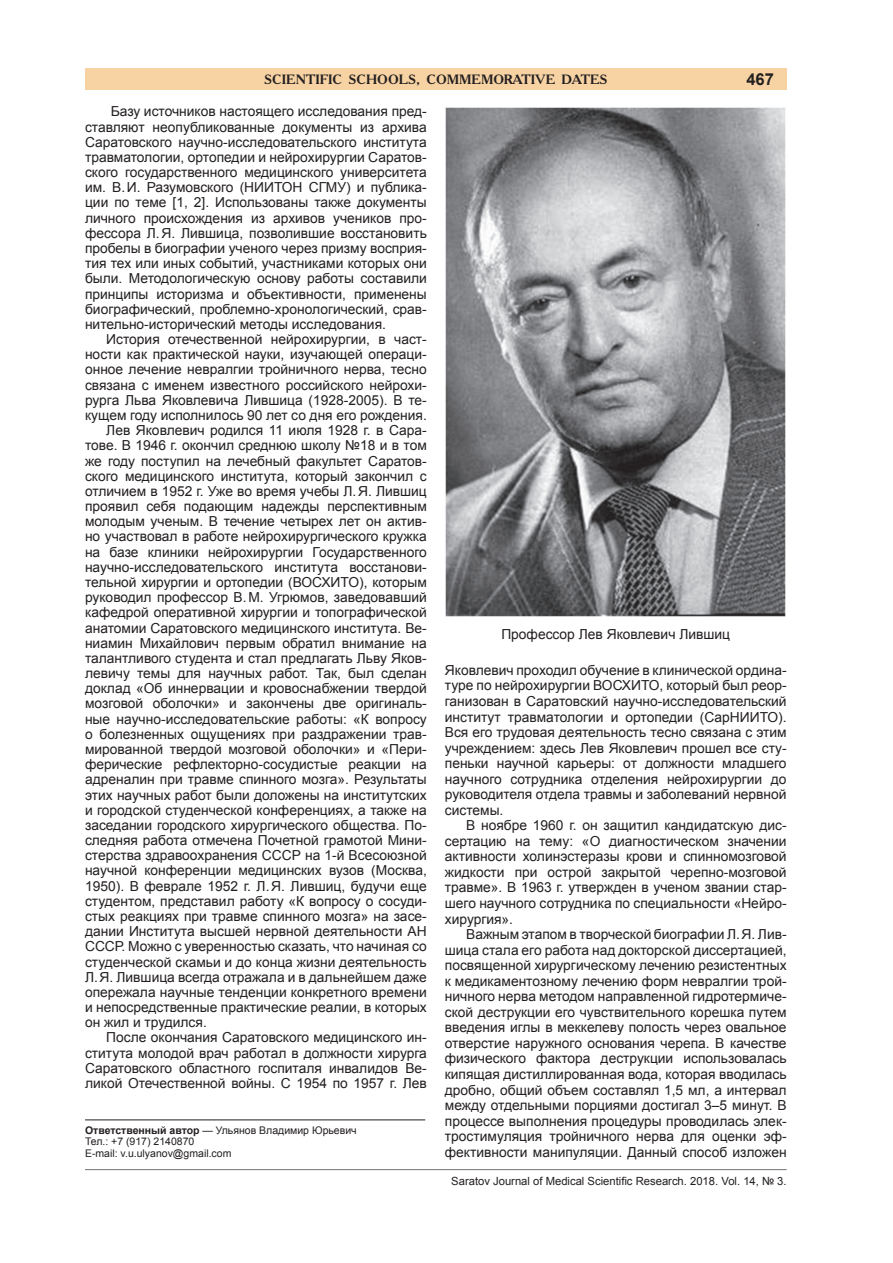
<style>
.page{position:relative;width:893px;height:1263px;background:#fff}
.page>*{position:absolute;margin:0;border:0;box-sizing:border-box;transform-origin:0 0}
.t1{font:700 16.5px "Arial";color:#231f20}
.t2{font:13.8px/15.6px "Arial";color:#231f20;text-align:justify}
.t3{font:700 13.5px "Academy C";letter-spacing:.31em;color:#231f20}
.t4{font:11.25px "Arial";color:#231f20}
.t5{font:10.5px/11.6px "Arial";color:#231f20}
.s1{font-weight:700}
</style>
<div class="page">
<hr style="left:85px;top:1169px;width:702px;height:1px;background:#808285">
<div style="left:85px;top:68px;width:702px;height:21px;background:#f7d3a4"></div>
<hr style="left:85px;top:1120px;width:340px;height:1px;background:#231f20">
<img style="left:445px;top:107px;width:341px;height:510px">
<p class="t1" style="left:746px;top:68px;width:29px">467</p>
<p class="t3" style="left:264px;top:71px;width:59px">SCIENTIFIC</p>
<p class="t3" style="left:348px;top:71px;width:11px">SCHOOLS</p>
<p class="t3" style="left:416px;top:71px;width:23px">, COMM</p>
<p class="t3" style="left:471px;top:71px;width:21px">EMORA</p>
<p class="t3" style="left:521px;top:71px;width:84px">TIVE DATES</p>
<p class="t2" style="left:85px;top:104px;width:343px;line-height:15.1px;text-indent:21px"><sup>1</sup>Базу источников настоящего исследования пред&shy;ставляют неопубликованные документы из архива Саратовского научно-исследовательского института травматологии, ортопедии и нейрохирургии Саратов&shy;ского государственного медицинского университета им. В.И. Разумовского (НИИТОН СГМУ) и публика&shy;ции по теме [1, 2]. Использованы также документы личного происхождения из архивов учеников про&shy;фессора Л.Я. Лившица, позволившие восстановить пробелы в биографии ученого через призму восприя&shy;тия тех или иных событий, участниками которых они были. Методологическую основу работы составили принципы историзма и объективности, применены биографический, проблемно-хронологический, срав&shy;нительно-исторический методы исследования.</p>
<p class="t2" style="left:106px;top:332px;width:322px">История отечественной нейрохирургии, в част-</p>
<p class="t2" style="left:85px;top:347px;width:343px">ности как практической науки, изучающей операци-</p>
<p class="t2" style="left:85px;top:362px;width:343px">онное лечение невралгии тройничного нерва, тесно</p>
<p class="t2" style="left:85px;top:377px;width:343px">связана с именем известного российского нейрохи-</p>
<p class="t2" style="left:85px;top:392px;width:343px">рурга Льва Яковлевича Лившица (1928-2005). В те-</p>
<p class="t2" style="left:85px;top:407px;width:343px">кущем году исполнилось 90 лет со дня его рождения.</p>
<p class="t2" style="left:106px;top:423px;width:322px">Лев Яковлевич родился 11 июля 1928 г. в Сара-</p>
<p class="t2" style="left:85px;top:438px;width:343px">тове. В 1946 г. окончил среднюю школу №18 и в том</p>
<p class="t2" style="left:85px;top:453px;width:343px">же году поступил на лечебный факультет Саратов-</p>
<p class="t2" style="left:85px;top:468px;width:343px">ского медицинского института, который закончил с</p>
<p class="t2" style="left:85px;top:483px;width:343px">отличием в 1952 г. Уже во время учебы Л.Я. Лившиц</p>
<p class="t2" style="left:85px;top:499px;width:343px">проявил себя подающим надежды перспективным</p>
<p class="t2" style="left:85px;top:514px;width:343px">молодым ученым. В течение четырех лет он актив-</p>
<p class="t2" style="left:85px;top:529px;width:343px">но участвовал в работе нейрохирургического кружка</p>
<p class="t2" style="left:85px;top:544px;width:343px">на базе клиники нейрохирургии Государственного</p>
<p class="t2" style="left:85px;top:559px;width:343px">научно-исследовательского института восстанови-</p>
<p class="t2" style="left:85px;top:574px;width:343px">тельной хирургии и ортопедии (ВОСХИТО), которым</p>
<p class="t2" style="left:85px;top:590px;width:343px">руководил профессор В.М. Угрюмов, заведовавший</p>
<p class="t2" style="left:85px;top:605px;width:343px">кафедрой оперативной хирургии и топографической</p>
<p class="t2" style="left:85px;top:620px;width:343px">анатомии Саратовского медицинского института. Ве-</p>
<p class="t2" style="left:85px;top:635px;width:343px">ниамин Михайлович первым обратил внимание на</p>
<p class="t2" style="left:85px;top:650px;width:343px">талантливого студента и стал предлагать Льву Яков-</p>
<p class="t2" style="left:85px;top:666px;width:343px">левичу темы для научных работ. Так, был сделан</p>
<p class="t2" style="left:85px;top:681px;width:343px">доклад «Об иннервации и кровоснабжении твердой</p>
<p class="t2" style="left:85px;top:696px;width:343px">мозговой оболочки» и закончены две оригиналь-</p>
<p class="t2" style="left:85px;top:711px;width:343px">ные научно-исследовательские работы: «К вопросу</p>
<p class="t2" style="left:85px;top:726px;width:343px">о болезненных ощущениях при раздражении трав-</p>
<p class="t2" style="left:85px;top:741px;width:343px">мированной твердой мозговой оболочки» и «Пери-</p>
<p class="t2" style="left:85px;top:757px;width:343px">ферические рефлекторно-сосудистые реакции на</p>
<p class="t2" style="left:85px;top:772px;width:343px">адреналин при травме спинного мозга». Результаты</p>
<p class="t2" style="left:85px;top:787px;width:343px">этих научных работ были доложены на институтских</p>
<p class="t2" style="left:85px;top:802px;width:343px">и городской студенческой конференциях, а также на</p>
<p class="t2" style="left:85px;top:817px;width:343px">заседании городского хирургического общества. По-</p>
<p class="t2" style="left:85px;top:832px;width:343px">следняя работа отмечена Почетной грамотой Мини-</p>
<p class="t2" style="left:85px;top:848px;width:343px">стерства здравоохранения СССР на 1‑й Всесоюзной</p>
<p class="t2" style="left:85px;top:863px;width:343px">научной конференции медицинских вузов (Москва,</p>
<p class="t2" style="left:85px;top:878px;width:343px">1950). В феврале 1952 г. Л.Я. Лившиц, будучи еще</p>
<p class="t2" style="left:85px;top:893px;width:343px">студентом, представил работу «К вопросу о сосуди-</p>
<p class="t2" style="left:85px;top:908px;width:343px">стых реакциях при травме спинного мозга» на засе-</p>
<p class="t2" style="left:85px;top:924px;width:343px">дании Института высшей нервной деятельности АН</p>
<p class="t2" style="left:85px;top:939px;width:343px">СССР. Можно с уверенностью сказать, что начиная со</p>
<p class="t2" style="left:85px;top:954px;width:343px">студенческой скамьи и до конца жизни деятельность</p>
<p class="t2" style="left:85px;top:969px;width:343px">Л.Я. Лившица всегда отражала и в дальнейшем даже</p>
<p class="t2" style="left:85px;top:984px;width:343px">опережала научные тенденции конкретного времени</p>
<p class="t2" style="left:85px;top:999px;width:343px">и непосредственные практические реалии, в которых</p>
<p class="t2" style="left:85px;top:1015px;width:123px">он жил и трудился.</p>
<p class="t2" style="left:106px;top:1030px;width:322px">После окончания Саратовского медицинского ин-</p>
<p class="t2" style="left:85px;top:1045px;width:343px">ститута молодой врач работал в должности хирурга</p>
<p class="t2" style="left:85px;top:1060px;width:343px">Саратовского областного госпиталя инвалидов Ве-</p>
<p class="t2" style="left:85px;top:1075px;width:343px">ликой Отечественной войны. С 1954 по 1957 г. Лев</p>
<p class="t5" style="left:85px;top:1124px;width:273px"><span class="s1">Ответственный автор</span> — Ульянов Владимир Юрьевич<br>Тел.: +7 (917) 2140870<br>E-mail: v.u.ulyanov@gmail.com</p>
<p class="t2" style="left:501px;top:627px;width:230px">Профессор Лев Яковлевич Лившиц</p>
<p class="t2" style="left:445px;top:662px;width:343px">Яковлевич проходил обучение в клинической ордина&shy;туре по нейрохирургии ВОСХИТО, который был реор&shy;ганизован в Саратовский научно-исследовательский институт травматологии и ортопедии (СарНИИТО).<br>Вся его трудовая деятельность тесно связана с этим учреждением: здесь Лев Яковлевич прошел все сту&shy;пеньки научной карьеры: от должности младшего научного сотрудника отделения нейрохирургии до руководителя отдела травмы и заболеваний нервной системы.</p>
<p class="t2" style="left:445px;top:818px;width:343px;text-indent:21px">В ноябре 1960 г. он защитил кандидатскую дис&shy;сертацию на тему: «О диагностическом значении активности холинэстеразы крови и спинномозговой жидкости при острой закрытой черепно-мозговой травме». В 1963 г. утвержден в ученом звании стар&shy;шего научного сотрудника по специальности «Нейро&shy;хирургия».</p>
<p class="t2" style="left:445px;top:926px;width:343px;text-indent:21px">Важным этапом в творческой биографии Л.Я. Лив&shy;шица стала его работа над докторской диссертацией, посвященной хирургическому лечению резистентных к медикаментозному лечению форм невралгии трой&shy;ничного нерва методом направленной гидротермиче&shy;ской деструкции его чувствительного корешка путем введения иглы в меккелеву полость через овальное отверстие наружного основания черепа. В качестве физического фактора деструкции использовалась кипящая дистиллированная вода, которая вводилась дробно, общий объем составлял 1,5 мл, а интервал между отдельными порциями достигал 3–5 минут. В процессе выполнения процедуры проводилась элек&shy;тростимуляция тройничного нерва для оценки эф&shy;фективности манипуляции. Данный способ изложен</p>
<p class="t4" style="left:451px;top:1174px;width:337px">Saratov Journal of Medical Scientific Research. 2018. Vol. 14, № 3.</p>
</div>
